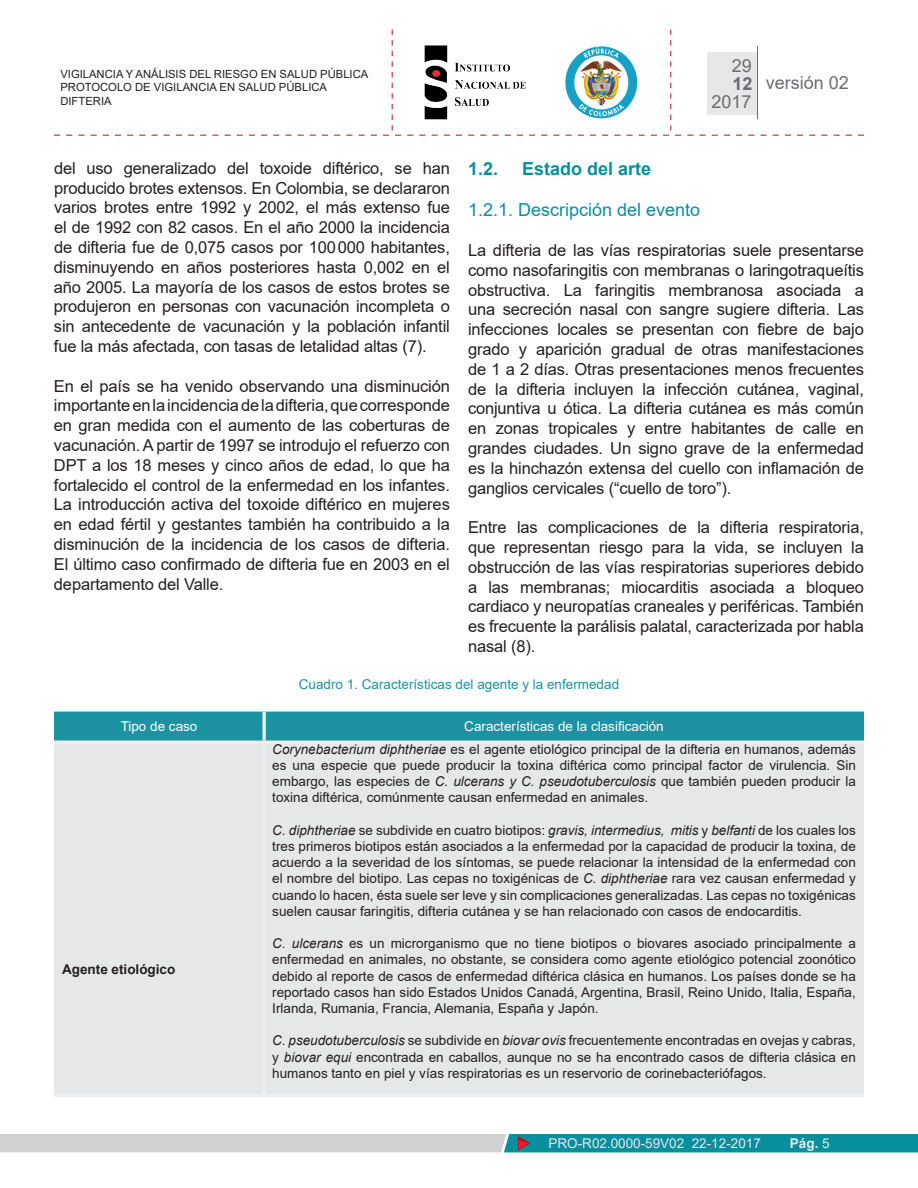
<style>
.page{position:relative;width:918px;height:1188px;background:#fff}
.page>*{position:absolute;margin:0;border:0;box-sizing:border-box;transform-origin:0 0}
.t1{font:18px "Arial";color:#088f9e}
.t2{font:700 18px "Arial";color:#088f9e}
.t3{font:18px/35.1px "Arial";color:#6c6d70;text-align:right}
.t4{font:700 18px "Arial";color:#6c6d70}
.t5{font:16.5px/19.8px "Arial";letter-spacing:-.01em;color:#231f20;text-align:justify}
.t6{font:13.5px/16.2px "Arial";color:#231f20;text-align:justify}
.t7{font:13.5px "Arial";color:#1d92a2}
.t8{font:13.5px "Arial";color:#fff}
.t9{font:13.5px "Arial";color:#e6e7e9}
.t10{font:700 13.5px "Arial";color:#231f20}
.t11{font:700 13.5px "Arial";color:#e6e7e9}
.t12{font:11.25px/13.5px "Arial";color:#231f20}
.s1{font-style:italic}
.s2{font-weight:400}
</style>
<div class="page">
<svg style="left:54px;top:30px;width:810px;height:106px"></svg>
<div style="left:707px;top:52px;width:50px;height:62px;background:#e6e7e9"></div>
<hr style="left:757px;top:46px;width:1px;height:73px;background:#6c6d70">
<svg style="left:0;top:1134px;width:918px;height:18px;background:#78b3bb"></svg>
<div style="left:54px;top:712px;width:810px;height:29px;background:#1d92a2"></div>
<div style="left:54px;top:744px;width:810px;height:350px;background:#e6e7e9"></div>
<svg style="left:262px;top:712px;width:4px;height:29px"></svg>
<hr style="left:54px;top:741px;width:210px;height:3px;background:#edeeed">
<hr style="left:264px;top:741px;width:600px;height:3px;background:#edeeed">
<hr style="left:262px;top:744px;width:4px;height:350px;background:#edeeed">
<hr style="left:54px;top:1094px;width:210px;height:3px;background:#edeeed">
<hr style="left:264px;top:1094px;width:600px;height:3px;background:#edeeed">
<p class="t3" style="left:712px;top:48px;width:42px">29<br>2017</p>
<p class="t12" style="left:60px;top:67px;width:310px">VIGILANCIA Y ANÁLISIS DEL RIESGO EN SALUD PÚBLICA<br>PROTOCOLO DE VIGILANCIA EN SALUD PÚBLICA<br>DIFTERIA</p>
<p class="t3" style="left:766px;top:65px;width:85px">versión 02</p>
<p class="t4" style="left:733px;top:71px;width:22px">12</p>
<p class="t5" style="left:54px;top:158px;width:398px">del uso generalizado del toxoide diftérico, se han producido brotes extensos. En Colombia, se declararon varios brotes entre 1992 y 2002, el más extenso fue el de 1992 con 82 casos. En el año 2000 la incidencia de difteria fue de 0,075 casos por 100000 habitantes, disminuyendo en años posteriores hasta 0,002 en el año 2005. La mayoría de los casos de estos brotes se produjeron en personas con vacunación incompleta o sin antecedente de vacunación y la población infantil fue la más afectada, con tasas de letalidad altas (7).</p>
<p class="t5" style="left:54px;top:376px;width:398px">En el país se ha venido observando una disminución importante en la incidencia de la difteria, que corresponde en gran medida con el aumento de las coberturas de vacunación. A partir de 1997 se introdujo el refuerzo con DPT a los 18 meses y cinco años de edad, lo que ha fortalecido el control de la enfermedad en los infantes.<br>La introducción activa del toxoide diftérico en mujeres en edad fértil y gestantes también ha contribuido a la disminución de la incidencia de los casos de difteria.<br>El último caso confirmado de difteria fue en 2003 en el departamento del Valle.</p>
<p class="t2" style="left:468px;top:156px;width:32px">1.2.</p>
<p class="t2" style="left:522px;top:156px;width:131px">Estado del arte</p>
<p class="t1" style="left:468px;top:198px;width:234px">1.2.1. Descripción del evento</p>
<p class="t5" style="left:468px;top:240px;width:398px">La difteria de las vías respiratorias suele presentarse como nasofaringitis con membranas o laringotraqueítis obstructiva. La faringitis membranosa asociada a una secreción nasal con sangre sugiere difteria. Las infecciones locales se presentan con fiebre de bajo grado y aparición gradual de otras manifestaciones de 1 a 2 días. Otras presentaciones menos frecuentes de la difteria incluyen la infección cutánea, vaginal, conjuntiva u ótica. La difteria cutánea es más común en zonas tropicales y entre habitantes de calle en grandes ciudades. Un signo grave de la enfermedad es la hinchazón extensa del cuello con inflamación de ganglios cervicales (“cuello de toro”).</p>
<p class="t5" style="left:468px;top:517px;width:397px">Entre las complicaciones de la difteria respiratoria, que representan riesgo para la vida, se incluyen la obstrucción de las vías respiratorias superiores debido a las membranas; miocarditis asociada a bloqueo cardiaco y neuropatías craneales y periféricas. También es frecuente la parálisis palatal, caracterizada por habla nasal (8).</p>
<p class="t7" style="left:299px;top:675px;width:322px">Cuadro 1. Características del agente y la enfermedad</p>
<p class="t8" style="left:121px;top:717px;width:78px">Tipo de caso</p>
<p class="t8" style="left:464px;top:717px;width:201px">Características de la clasificación</p>
<p class="t10" style="left:62px;top:959px;width:115px">Agente etiológico</p>
<p class="t6" style="left:272px;top:741px;width:585px"><span class="s1">Corynebacterium diphtheriae</span> es el agente etiológico principal de la difteria en humanos, además es una especie que puede producir la toxina diftérica como principal factor de virulencia. Sin embargo, las especies de <span class="s1">C. ulcerans y C. pseudotuberculosis</span> que también pueden producir la toxina diftérica, comúnmente causan enfermedad en animales.</p>
<p class="t6" style="left:272px;top:822px;width:585px"><span class="s1">C. diphtheriae</span> se subdivide en cuatro biotipos: <span class="s1">gravis, intermedius, mitis</span> y <span class="s1">belfanti</span> de los cuales los tres primeros biotipos están asociados a la enfermedad por la capacidad de producir la toxina, de acuerdo a la severidad de los síntomas, se puede relacionar la intensidad de la enfermedad con el nombre del biotipo. Las cepas no toxigénicas de <span class="s1">C. diphtheriae</span> rara vez causan enfermedad y cuando lo hacen, ésta suele ser leve y sin complicaciones generalizadas. Las cepas no toxigénicas suelen causar faringitis, difteria cutánea y se han relacionado con casos de endocarditis.</p>
<p class="t6" style="left:272px;top:935px;width:585px"><span class="s1">C. ulcerans</span> es un microrganismo que no tiene biotipos o biovares asociado principalmente a enfermedad en animales, no obstante, se considera como agente etiológico potencial zoonótico debido al reporte de casos de enfermedad diftérica clásica en humanos. Los países donde se ha reportado casos han sido Estados Unidos Canadá, Argentina, Brasil, Reino Unido, Italia, España, Irlanda, Rumania, Francia, Alemania, España y Japón.</p>
<p class="t6" style="left:272px;top:1032px;width:585px"><span class="s1">C. pseudotuberculosis</span> se subdivide en <span class="s1">biovar ovis</span> frecuentemente encontradas en ovejas y cabras, y <span class="s1">biovar equi</span> encontrada en caballos, aunque no se ha encontrado casos de difteria clásica en humanos tanto en piel y vías respiratorias es un reservorio de corinebacteriófagos.</p>
<p class="t9" style="left:549px;top:1134px;width:214px">PRO-R02.0000-59V02 22-12-2017</p>
<p class="t11" style="left:790px;top:1134px;width:41px">Pág. <span class="s2">5</span></p>
</div>
